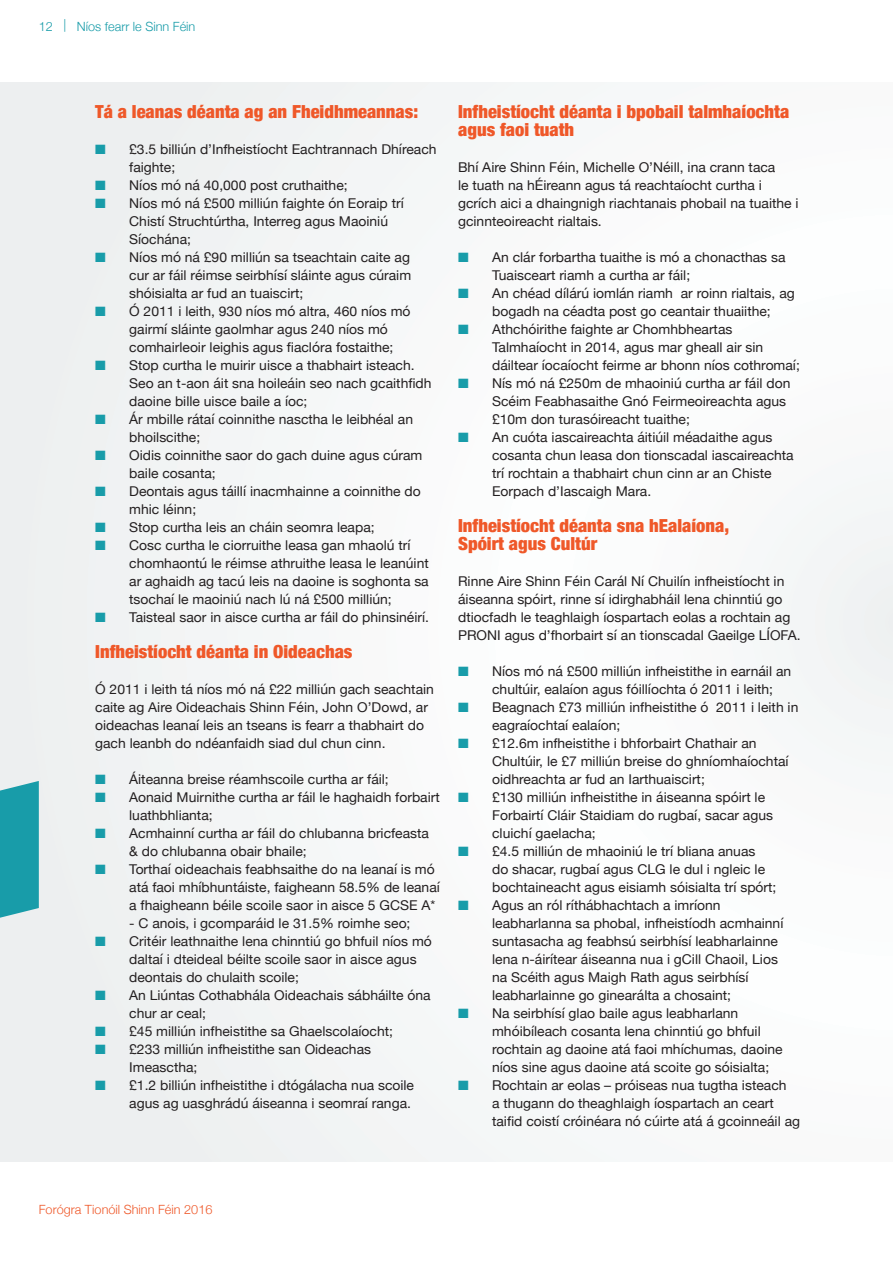
<style>
.page{position:relative;width:893px;height:1263px;background:#fff}
.page>*{position:absolute;margin:0;border:0;box-sizing:border-box;transform-origin:0 0}
.t1{font:900 condensed 18px/18px "Helvetica Neue";color:#ef5829}
.t2{font:13.5px/18px "Helvetica Neue";color:#231f20}
.t3{font:300 12.75px "Helvetica Neue";color:#ef5829}
.t4{font:300 12.75px "Helvetica Neue";color:#189ca9}
.s1{color:#189ca9}
</style>
<div class="page">
<div style="left:0;top:82px;width:893px;height:1080px;background:#f6f8f9"></div>
<svg style="left:0;top:781px;width:39px;height:137px;background:#28a2ae"></svg>
<p class="t4" style="left:39px;top:17px;width:158px">12 | Níos fearr le Sinn Féin</p>
<h1 class="t1" style="left:95px;top:101px;width:325px">Tá a leanas déanta ag an Fheidhmeannas:</h1>
<p class="t2" style="left:129px;top:141px;width:309px;text-indent:-34px"><span class="s1">■</span> £3.5 billiún d’Infheistíocht Eachtrannach Dhíreach faighte;</p>
<p class="t2" style="left:95px;top:177px;width:254px"><span class="s1">■</span> Níos mó ná 40,000 post cruthaithe;</p>
<p class="t2" style="left:129px;top:195px;width:276px;text-indent:-34px"><span class="s1">■</span> Níos mó ná £500 milliún faighte ón Eoraip trí<br>Chistí Struchtúrtha, Interreg agus Maoiniú<br>Síochána;</p>
<p class="t2" style="left:129px;top:249px;width:283px;text-align:justify;text-indent:-34px"><span class="s1">■</span> Níos mó ná £90 milliún sa tseachtain caite ag cur ar fáil réimse seirbhísí sláinte agus cúraim shóisialta ar fud an tuaiscirt;</p>
<p class="t2" style="left:129px;top:303px;width:283px;text-indent:-34px"><span class="s1">■</span> Ó 2011 i leith, 930 níos mó altra, 460 níos mó gairmí sláinte gaolmhar agus 240 níos mó comhairleoir leighis agus fiaclóra fostaithe;</p>
<p class="t2" style="left:129px;top:357px;width:304px;text-indent:-34px"><span class="s1">■</span> Stop curtha le muirir uisce a thabhairt isteach.<br>Seo an t-aon áit sna hoileáin seo nach gcaithfidh daoine bille uisce baile a íoc;</p>
<p class="t2" style="left:129px;top:411px;width:285px;text-indent:-34px"><span class="s1">■</span> Ár mbille rátaí coinnithe nasctha le leibhéal an bhoilscithe;</p>
<p class="t2" style="left:129px;top:447px;width:295px;text-indent:-34px"><span class="s1">■</span> Oidis coinnithe saor do gach duine agus cúram baile cosanta;</p>
<p class="t2" style="left:129px;top:482px;width:293px;text-indent:-34px"><span class="s1">■</span> Deontais agus táillí inacmhainne a coinnithe do mhic léinn;</p>
<p class="t2" style="left:95px;top:518px;width:281px"><span class="s1">■</span> Stop curtha leis an cháin seomra leapa;</p>
<p class="t2" style="left:129px;top:536px;width:301px;text-indent:-34px"><span class="s1">■</span> Cosc curtha le ciorruithe leasa gan mhaolú trí chomhaontú le réimse athruithe leasa le leanúint ar aghaidh ag tacú leis na daoine is soghonta sa tsochaí le maoiniú nach lú ná £500 milliún;</p>
<p class="t2" style="left:95px;top:608px;width:335px"><span class="s1">■</span> Taisteal saor in aisce curtha ar fáil do phinsinéirí.</p>
<h1 class="t1" style="left:95px;top:641px;width:259px">Infheistíocht déanta in Oideachas</h1>
<p class="t2" style="left:95px;top:681px;width:340px">Ó 2011 i leith tá níos mó ná £22 milliún gach seachtain caite ag Aire Oideachais Shinn Féin, John O’Dowd, ar oideachas leanaí leis an tseans is fearr a thabhairt do gach leanbh do ndéanfaidh siad dul chun cinn.</p>
<p class="t2" style="left:95px;top:771px;width:295px"><span class="s1">■</span> Áiteanna breise réamhscoile curtha ar fáil;</p>
<p class="t2" style="left:129px;top:789px;width:312px;text-indent:-34px"><span class="s1">■</span> Aonaid Muirnithe curtha ar fáil le haghaidh forbairt luathbhlianta;</p>
<p class="t2" style="left:129px;top:825px;width:301px;text-indent:-34px"><span class="s1">■</span> Acmhainní curtha ar fáil do chlubanna bricfeasta &amp; do chlubanna obair bhaile;</p>
<p class="t2" style="left:129px;top:861px;width:312px;text-indent:-34px"><span class="s1">■</span> Torthaí oideachais feabhsaithe do na leanaí is mó atá faoi mhíbhuntáiste, faigheann 58.5% de leanaí a fhaigheann béile scoile saor in aisce 5 GCSE A*</p>
<p class="t2" style="left:129px;top:915px;width:283px">- C anois, i gcomparáid le 31.5% roimhe seo;</p>
<p class="t2" style="left:129px;top:933px;width:304px;text-indent:-34px"><span class="s1">■</span> Critéir leathnaithe lena chinntiú go bhfuil níos mó daltaí i dteideal béilte scoile saor in aisce agus deontais do chulaith scoile;</p>
<p class="t2" style="left:129px;top:987px;width:303px;text-indent:-34px"><span class="s1">■</span> An Liúntas Cothabhála Oideachais sábháilte óna chur ar ceal;</p>
<p class="t2" style="left:95px;top:1023px;width:299px"><span class="s1">■</span> £45 milliún infheistithe sa Ghaelscolaíocht;</p>
<p class="t2" style="left:129px;top:1041px;width:243px;text-indent:-34px"><span class="s1">■</span> £233 milliún infheistithe san Oideachas<br>Imeasctha;</p>
<p class="t2" style="left:95px;top:1076px;width:320px;text-align:right"><span class="s1">■</span> £1.2 billiún infheistithe i dtógálacha nua scoile agus ag uasghrádú áiseanna i seomraí ranga.</p>
<h1 class="t1" style="left:458px;top:101px;width:333px">Infheistíocht déanta i bpobail talmhaíochta agus faoi tuath</h1>
<p class="t2" style="left:458px;top:159px;width:342px">Bhí Aire Shinn Féin, Michelle O’Néill, ina crann taca<br>le tuath na hÉireann agus tá reachtaíocht curtha i gcrích aici a dhaingnigh riachtanais phobail na tuaithe i gcinnteoireacht rialtais.</p>
<p class="t2" style="left:492px;top:249px;width:295px;text-indent:-34px"><span class="s1">■</span> An clár forbartha tuaithe is mó a chonacthas sa<br>Tuaisceart riamh a curtha ar fáil;</p>
<p class="t2" style="left:492px;top:285px;width:304px;text-indent:-34px"><span class="s1">■</span> An chéad dílárú iomlán riamh ar roinn rialtais, ag bogadh na céadta post go ceantair thuaiithe;</p>
<p class="t2" style="left:492px;top:321px;width:309px;text-indent:-34px"><span class="s1">■</span> Athchóirithe faighte ar Chomhbheartas<br>Talmhaíocht in 2014, agus mar gheall air sin dáiltear íocaíocht feirme ar bhonn níos cothromaí;</p>
<p class="t2" style="left:492px;top:375px;width:300px;text-indent:-34px"><span class="s1">■</span> Nís mó ná £250m de mhaoiniú curtha ar fáil don<br>Scéim Feabhasaithe Gnó Feirmeoireachta agus £10m don turasóireacht tuaithe;</p>
<p class="t2" style="left:492px;top:429px;width:303px;text-indent:-34px"><span class="s1">■</span> An cuóta iascaireachta áitiúil méadaithe agus cosanta chun leasa don tionscadal iascaireachta trí rochtain a thabhairt chun cinn ar an Chiste Eorpach d’Iascaigh Mara.</p>
<h1 class="t1" style="left:458px;top:515px;width:273px">Infheistíocht déanta sna hEalaíona,<br>Spóirt agus Cultúr</h1>
<p class="t2" style="left:458px;top:573px;width:344px">Rinne Aire Shinn Féin Carál Ní Chuilín infheistíocht in áiseanna spóirt, rinne sí idirghabháil lena chinntiú go dtiocfadh le teaghlaigh íospartach eolas a rochtain ag PRONI agus d’fhorbairt sí an tionscadal Gaeilge LÍOFA.</p>
<p class="t2" style="left:492px;top:663px;width:301px;text-indent:-34px"><span class="s1">■</span> Níos mó ná £500 milliún infheistithe in earnáil an chultúir, ealaíon agus fóillíochta ó 2011 i leith;</p>
<p class="t2" style="left:492px;top:699px;width:308px;text-indent:-34px"><span class="s1">■</span> Beagnach £73 milliún infheistithe ó 2011 i leith in eagraíochtaí ealaíon;</p>
<p class="t2" style="left:492px;top:735px;width:298px;text-indent:-34px"><span class="s1">■</span> £12.6m infheistithe i bhforbairt Chathair an<br>Chultúir, le £7 milliún breise do ghníomhaíochtaí oidhreachta ar fud an Iarthuaiscirt;</p>
<p class="t2" style="left:492px;top:789px;width:282px;text-indent:-34px"><span class="s1">■</span> £130 milliún infheistithe in áiseanna spóirt le<br>Forbairtí Cláir Staidiam do rugbaí, sacar agus cluichí gaelacha;</p>
<p class="t2" style="left:492px;top:843px;width:286px;text-indent:-34px"><span class="s1">■</span> £4.5 milliún de mhaoiniú le trí bliana anuas<br>do shacar, rugbaí agus CLG le dul i ngleic le bochtaineacht agus eisiamh sóisialta trí spórt;</p>
<p class="t2" style="left:492px;top:897px;width:293px;text-indent:-34px"><span class="s1">■</span> Agus an ról ríthábhachtach a imríonn leabharlanna sa phobal, infheistíodh acmhainní suntasacha ag feabhsú seirbhísí leabharlainne lena n-áirítear áiseanna nua i gCill Chaoil, Lios na Scéith agus Maigh Rath agus seirbhísí leabharlainne go ginearálta a chosaint;</p>
<p class="t2" style="left:492px;top:1004px;width:292px;text-indent:-34px"><span class="s1">■</span> Na seirbhísí glao baile agus leabharlann mhóibíleach cosanta lena chinntiú go bhfuil rochtain ag daoine atá faoi mhíchumas, daoine níos sine agus daoine atá scoite go sóisialta;</p>
<p class="t2" style="left:492px;top:1076px;width:309px;text-indent:-34px"><span class="s1">■</span> Rochtain ar eolas – próiseas nua tugtha isteach<br>a thugann do theaghlaigh íospartach an ceart taifid coistí cróinéara nó cúirte atá á gcoinneáil ag</p>
<p class="t3" style="left:39px;top:1199px;width:175px">Forógra Tionóil Shinn Féin 2016</p>
</div>
